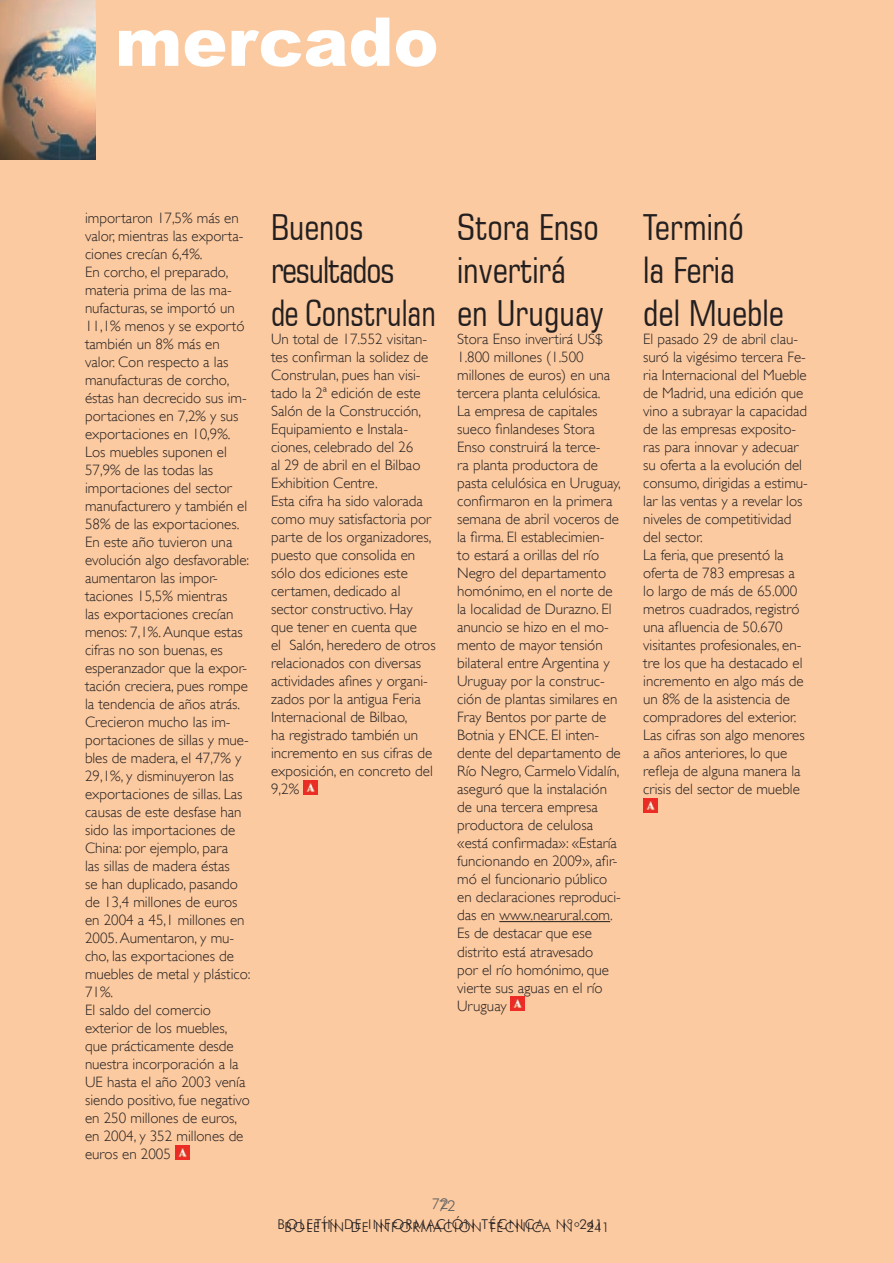
<style>
.page{position:relative;width:893px;height:1263px;background:#fccaa0}
.page>*{position:absolute;margin:0;border:0;box-sizing:border-box;transform-origin:0 0}
.t1{font:900 67.5px "Arial";color:#fff}
.Subtítulo_0{font:condensed 36px/43.2px "Square 721 BT";color:#231f20}
.Subtítulo_0-2{font:condensed 36px/43.2px "Square 721 BT";letter-spacing:-.03em;color:#231f20}
.Subtítulo_0-3{font:condensed 36px "Square 721 BT";color:#231f20;scale:.93 1}
.C__de_texto{font:300 15px/18px "Gill Sans";color:#231f20}
.t2{font:300 15px "Futura BT";color:#636366}
.t3{font:300 13.5px "Futura BT";letter-spacing:.1em;color:#231f20}
</style>
<div class="page">
<img style="left:0;top:0;width:95px;height:160px">
<img style="left:175px;top:1145px;width:14px;height:14px">
<img style="left:303px;top:780px;width:14px;height:14px">
<img style="left:643px;top:798px;width:14px;height:14px">
<hr style="left:499px;top:921px;width:111px;height:1px;background:#231f20">
<img style="left:511px;top:996px;width:14px;height:14px">
<h1 class="t1" style="left:115px;top:4px;width:325px">mercado</h1>
<p class="C__de_texto" style="left:85px;top:209px;width:160px">importaron 17,5% más en valor, mientras las exporta&shy;ciones crecían 6,4%.</p>
<p class="C__de_texto" style="left:85px;top:263px;width:163px">En corcho, el preparado, materia prima de las ma&shy;nufacturas, se importó un<br>11,1% menos y se exportó también un 8% más en valor. Con respecto a las manufacturas de corcho, éstas han decrecido sus im&shy;portaciones en 7,2% y sus exportaciones en 10,9%.</p>
<p class="C__de_texto" style="left:85px;top:443px;width:166px">Los muebles suponen el<br>57,9% de las todas las importaciones del sector manufacturero y también el<br>58% de las exportaciones.<br>En este año tuvieron una evolución algo desfavorable: aumentaron las impor&shy;taciones 15,5% mientras<br>las exportaciones crecían menos: 7,1%. Aunque estas cifras no son buenas, es esperanzador que la expor&shy;tación creciera, pues rompe la tendencia de años atrás.</p>
<p class="C__de_texto" style="left:85px;top:713px;width:167px">Crecieron mucho las im&shy;portaciones de sillas y mue&shy;bles de madera, el 47,7% y<br>29,1%, y disminuyeron las exportaciones de sillas. Las causas de este desfase han sido las importaciones de<br>China: por ejemplo, para<br>las sillas de madera éstas<br>se han duplicado, pasando de 13,4 millones de euros en 2004 a 45,1 millones en<br>2005. Aumentaron, y mu&shy;cho, las exportaciones de muebles de metal y plástico:<br>71%.</p>
<p class="C__de_texto" style="left:85px;top:1001px;width:166px">El saldo del comercio exterior de los muebles, que prácticamente desde nuestra incorporación a la<br>UE hasta el año 2003 venía siendo positivo, fue negativo en 250 millones de euros, en 2004, y 352 millones de euros en 2005</p>
<p class="Subtítulo_0-2" style="left:271px;top:205px;width:125px">Buenos resultados</p>
<p class="Subtítulo_0-3" style="left:271px;top:292px;width:179px">de Construlan</p>
<p class="C__de_texto" style="left:271px;top:330px;width:159px">Un total de 17.552 visitan&shy;tes confirman la solidez de<br>Construlan, pues han visi&shy;tado la 2ª edición de este<br>Salón de la Construcción,<br>Equipamiento e Instala&shy;ciones, celebrado del 26<br>al 29 de abril en el Bilbao<br>Exhibition Centre.</p>
<p class="C__de_texto" style="left:271px;top:492px;width:166px">Esta cifra ha sido valorada como muy satisfactoria por parte de los organizadores, puesto que consolida en sólo dos ediciones este certamen, dedicado al sector constructivo. Hay que tener en cuenta que<br>el Salón, heredero de otros relacionados con diversas actividades afines y organi&shy;zados por la antigua Feria<br>Internacional de Bilbao,<br>ha registrado también un incremento en sus cifras de exposición, en concreto del<br>9,2%</p>
<p class="Subtítulo_0" style="left:457px;top:205px;width:143px">Stora Enso invertirá</p>
<p class="Subtítulo_0" style="left:457px;top:292px;width:148px">en Uruguay</p>
<p class="C__de_texto" style="left:457px;top:330px;width:155px">Stora Enso invertirá US$<br>1.800 millones (1.500 millones de euros) en una tercera planta celulósica.</p>
<p class="C__de_texto" style="left:457px;top:402px;width:165px">La empresa de capitales sueco finlandeses Stora<br>Enso construirá la terce-<br>ra planta productora de pasta celulósica en Uruguay, confirmaron en la primera semana de abril voceros de la firma. El establecimien&shy;to estará a orillas del río<br>Negro del departamento homónimo, en el norte de la localidad de Durazno. El anuncio se hizo en el mo&shy;mento de mayor tensión bilateral entre Argentina y<br>Uruguay por la construc&shy;ción de plantas similares en<br>Fray Bentos por parte de<br>Botnia y ENCE. El inten&shy;dente del departamento de<br>Río Negro, Carmelo Vidalín, aseguró que la instalación de una tercera empresa productora de celulosa «está confirmada»: «Estaría funcionando en 2009», afir&shy;mó el funcionario público en declaraciones reproduci&shy;das en www.nearural.com.</p>
<p class="C__de_texto" style="left:457px;top:924px;width:153px">Es de destacar que ese distrito está atravesado por el río homónimo, que vierte sus aguas en el río<br>Uruguay</p>
<p class="t2" style="left:431px;top:1195px;width:19px">72</p>
<p class="t3" style="left:277px;top:1216px;width:327px">BOLETÍN DE INFORMACIÓN TÉCNICA Nº 241</p>
<p class="t2" style="left:438px;top:1197px;width:19px">72</p>
<p class="t3" style="left:284px;top:1219px;width:327px">BOLETÍN DE INFORMACIÓN TÉCNICA Nº 241</p>
<p class="Subtítulo_0" style="left:643px;top:205px;width:102px">Terminó</p>
<p class="Subtítulo_0" style="left:643px;top:248px;width:93px">la Feria</p>
<p class="Subtítulo_0" style="left:643px;top:292px;width:142px">del Mueble</p>
<p class="C__de_texto" style="left:643px;top:330px;width:166px">El pasado 29 de abril clau&shy;suró la vigésimo tercera Fe&shy;ria Internacional del Mueble de Madrid, una edición que vino a subrayar la capacidad de las empresas exposito&shy;ras para innovar y adecuar su oferta a la evolución del consumo, dirigidas a estimu&shy;lar las ventas y a revelar los niveles de competitividad del sector.</p>
<p class="C__de_texto" style="left:643px;top:546px;width:162px">La feria, que presentó la oferta de 783 empresas a lo largo de más de 65.000 metros cuadrados, registró una afluencia de 50.670 visitantes profesionales, en&shy;tre los que ha destacado el incremento en algo más de un 8% de la asistencia de compradores del exterior.</p>
<p class="C__de_texto" style="left:643px;top:726px;width:163px">Las cifras son algo menores a años anteriores, lo que refleja de alguna manera la crisis del sector de mueble</p>
</div>
